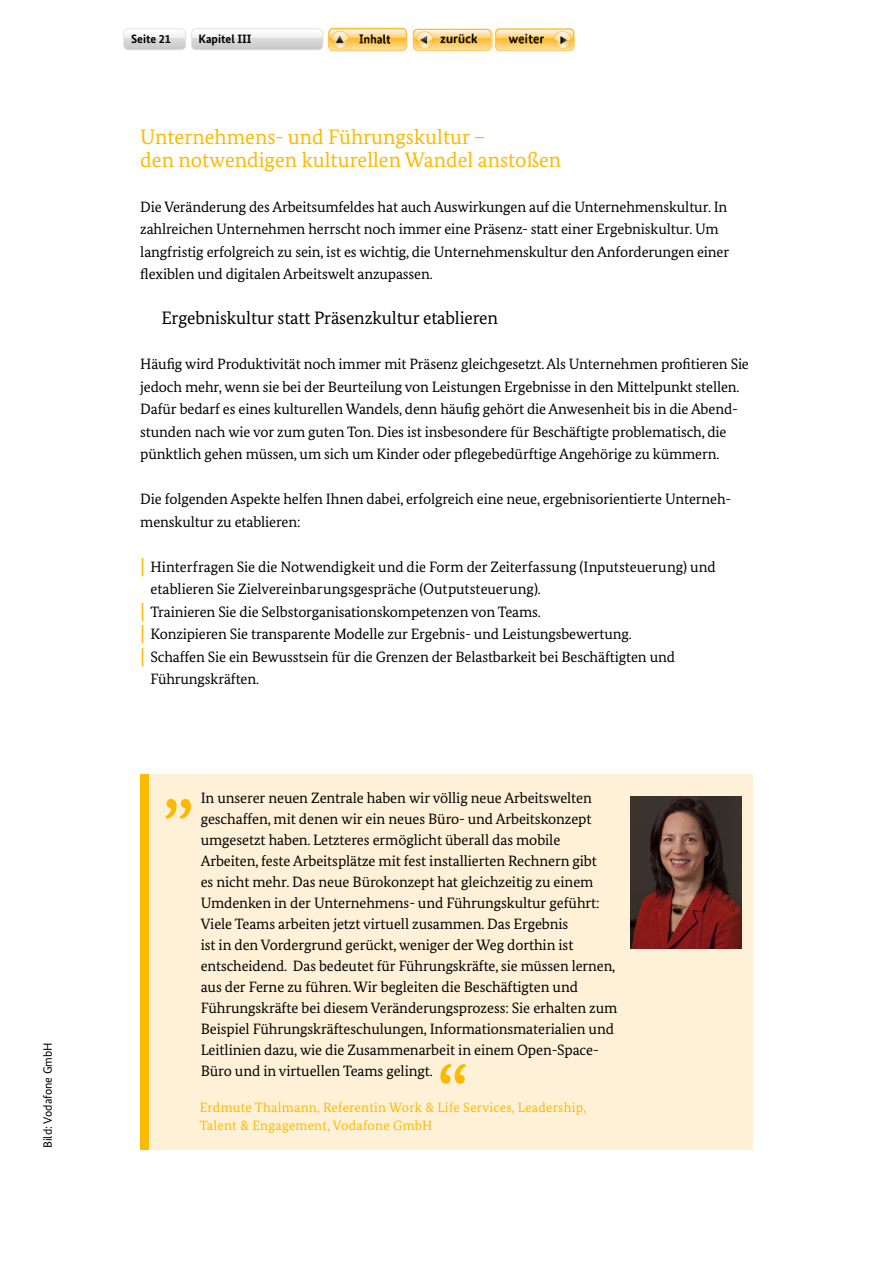
<style>
.page{position:relative;width:893px;height:1263px;background:#fff}
.page>*{position:absolute;margin:0;border:0;box-sizing:border-box;transform-origin:0 0}
.t1{font:84px "Bundes Serif";color:#fbba00}
.t2{font:21px/22.5px "Bundes Serif";color:#fbba00}
.t3{font:18px "Bundes Serif";letter-spacing:-.01em;color:#000}
.t4{font:15px/21px "Bundes Serif";letter-spacing:-.01em;color:#000}
.t5{font:13.5px/18px "Bundes Serif";letter-spacing:.02em;color:#fbba00}
.t6{font:700 12.15px "Bundes Sans";color:#000}
.t7{font:12px "Bundes Sans";color:#000}
.s1{font-family:"Arial";font-size:19.5px;color:#fbba00}
</style>
<div class="page">
<svg style="left:123px;top:28px;width:200px;height:22px"></svg>
<img style="left:327px;top:27px;width:81px;height:25px">
<img style="left:412px;top:28px;width:81px;height:23px">
<img style="left:494px;top:28px;width:81px;height:24px">
<div style="left:140px;top:774px;width:613px;height:375px;background:#fff1d7"></div>
<div style="left:140px;top:774px;width:9px;height:375px;background:#fbba00"></div>
<img style="left:630px;top:796px;width:111px;height:152px">
<p class="t7" style="left:40px;top:1148px;width:107px;rotate:-90deg">Bild: Vodafone GmbH</p>
<p class="t6" style="left:131px;top:31px;width:41px">Seite 21</p>
<p class="t6" style="left:199px;top:31px;width:55px">Kapitel III</p>
<h3 class="t2" style="left:140px;top:125px;width:422px">Unternehmens- und Führungskultur –<br>den notwendigen kulturellen Wandel anstoßen</h3>
<p class="t4" style="left:140px;top:195px;width:590px;line-height:22.5px">Die Veränderung des Arbeitsumfeldes hat auch Auswirkungen auf die Unternehmenskultur. In zahlreichen Unternehmen herrscht noch immer eine Präsenz- statt einer Ergebniskultur. Um langfristig erfolgreich zu sein, ist es wichtig, die Unternehmenskultur den Anforderungen einer flexiblen und digitalen Arbeitswelt anzupassen.</p>
<h4 class="t3" style="left:162px;top:307px;width:338px">Ergebniskultur statt Präsenzkultur etablieren</h4>
<p class="t4" style="left:140px;top:352px;width:610px;line-height:22.5px">Häufig wird Produktivität noch immer mit Präsenz gleichgesetzt. Als Unternehmen profitieren Sie jedoch mehr, wenn sie bei der Beurteilung von Leistungen Ergebnisse in den Mittelpunkt stellen.<br>Dafür bedarf es eines kulturellen Wandels, denn häufig gehört die Anwesenheit bis in die Abend&shy;stunden nach wie vor zum guten Ton. Dies ist insbesondere für Beschäftigte problematisch, die pünktlich gehen müssen, um sich um Kinder oder pflegebedürftige Angehörige zu kümmern.</p>
<p class="t4" style="left:140px;top:487px;width:593px;line-height:22.5px">Die folgenden Aspekte helfen Ihnen dabei, erfolgreich eine neue, ergebnisorientierte Unterneh&shy;menskultur zu etablieren:</p>
<p class="t4" style="left:150px;top:555px;width:567px;line-height:22.5px;text-indent:-10px"><span class="s1">|</span> Hinterfragen Sie die Notwendigkeit und die Form der Zeiterfassung (Inputsteuerung) und etablieren Sie Zielvereinbarungsgespräche (Outputsteuerung).</p>
<p class="t4" style="left:140px;top:601px;width:402px"><span class="s1">|</span> Trainieren Sie die Selbstorganisationskompetenzen von Teams.</p>
<p class="t4" style="left:140px;top:623px;width:493px"><span class="s1">|</span> Konzipieren Sie transparente Modelle zur Ergebnis- und Leistungsbewertung.</p>
<p class="t4" style="left:150px;top:645px;width:526px;line-height:22.5px;text-indent:-10px"><span class="s1">|</span> Schaffen Sie ein Bewusstsein für die Grenzen der Belastbarkeit bei Beschäftigten und<br>Führungskräften.</p>
<p class="t1" style="left:162px;top:778px;width:34px">”</p>
<p class="t4" style="left:201px;top:787px;width:418px">In unserer neuen Zentrale haben wir völlig neue Arbeitswelten geschaffen, mit denen wir ein neues Büro- und Arbeitskonzept umgesetzt haben. Letzteres ermöglicht überall das mobile Arbeiten, feste Arbeitsplätze mit fest installierten Rechnern gibt<br>es nicht mehr. Das neue Bürokonzept hat gleichzeitig zu einem Umdenken in der Unternehmens- und Führungskultur geführt:<br>Viele Teams arbeiten jetzt virtuell zusammen. Das Ergebnis<br>ist in den Vordergrund gerückt, weniger der Weg dorthin ist entscheidend. Das bedeutet für Führungskräfte, sie müssen lernen, aus der Ferne zu führen. Wir begleiten die Beschäftigten und Führungskräfte bei diesem Veränderungsprozess: Sie erhalten zum Beispiel Führungskräfteschulungen, Informationsmaterialien und Leitlinien dazu, wie die Zusammenarbeit in einem Open-Space-Büro und in virtuellen Teams gelingt.</p>
<p class="t5" style="left:200px;top:1098px;width:388px">Erdmute Thalmann, Referentin Work &amp; Life Services, Leadership,<br>Talent &amp; Engagement, Vodafone GmbH</p>
<p class="t1" style="left:437px;top:1043px;width:34px">“</p>
</div>
